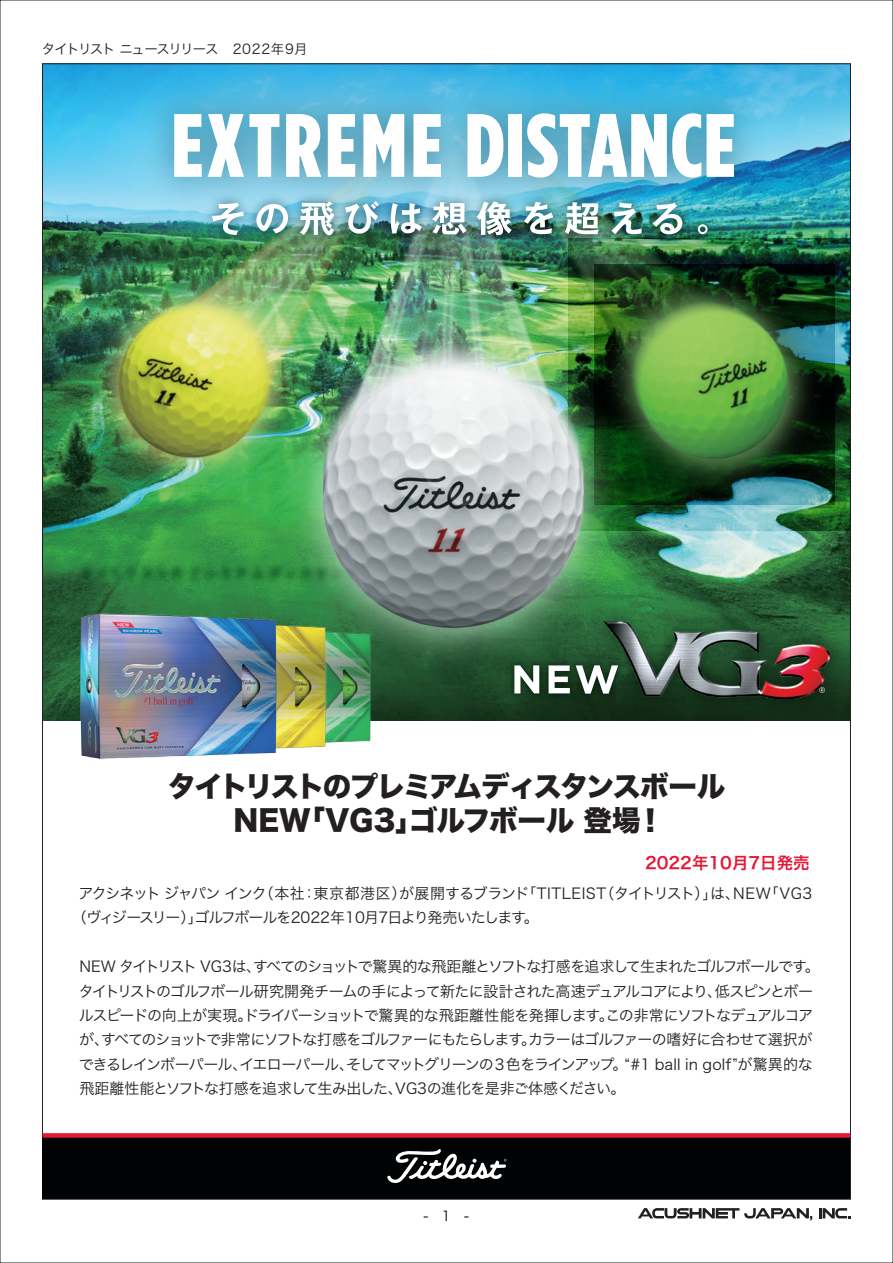
<style>
.page{position:relative;width:893px;height:1263px;background:#fff}
.page>*{position:absolute;margin:0;border:0;box-sizing:border-box;transform-origin:0 0}
.t1{font:28.5px/34.2px "Hiragino Sans W8";letter-spacing:-.055em;color:#231f20;text-align:center}
.t2{font:16.5px "Hiragino Sans W6";color:#e51836}
.t3{font:15px/24.5px "Hiragino Sans W3";letter-spacing:-.06em;color:#231f20}
.t4{font:13.5px "Hira Kaku Pro W3";letter-spacing:-.08em;color:#231f20}
.t5{font:13.5px "Hira Kaku Pro N W3";color:#030303}
</style>
<div class="page">
<img style="left:44px;top:130px;width:805px;height:590px">
<img style="left:44px;top:512px;width:212px;height:71px">
<svg style="left:44px;top:65px;width:805px;height:65px;background:#38b3e6"></svg>
<img style="left:85px;top:112px;width:347px;height:188px">
<img style="left:474px;top:112px;width:348px;height:188px">
<img style="left:569px;top:238px;width:280px;height:292px">
<img style="left:575px;top:245px;width:274px;height:278px">
<img style="left:53px;top:245px;width:279px;height:278px">
<img style="left:256px;top:300px;width:394px;height:394px">
<img style="left:131px;top:71px;width:646px;height:150px">
<svg style="left:174px;top:114px;width:28px;height:63px"></svg>
<svg style="left:208px;top:114px;width:71px;height:63px"></svg>
<svg style="left:286px;top:114px;width:35px;height:63px"></svg>
<svg style="left:328px;top:114px;width:27px;height:63px"></svg>
<svg style="left:363px;top:114px;width:41px;height:63px"></svg>
<svg style="left:413px;top:114px;width:28px;height:63px"></svg>
<svg style="left:467px;top:114px;width:36px;height:63px"></svg>
<div style="left:509px;top:114px;width:13px;height:63px;background:#fff"></div>
<svg style="left:527px;top:113px;width:174px;height:65px"></svg>
<svg style="left:707px;top:114px;width:27px;height:63px"></svg>
<img style="left:198px;top:187px;width:524px;height:63px">
<svg style="left:212px;top:203px;width:32px;height:32px"></svg>
<svg style="left:256px;top:204px;width:32px;height:30px"></svg>
<svg style="left:300px;top:201px;width:34px;height:34px"></svg>
<svg style="left:345px;top:201px;width:34px;height:33px"></svg>
<svg style="left:391px;top:203px;width:31px;height:31px"></svg>
<svg style="left:432px;top:202px;width:35px;height:32px"></svg>
<svg style="left:476px;top:201px;width:36px;height:34px"></svg>
<svg style="left:524px;top:202px;width:29px;height:32px"></svg>
<svg style="left:565px;top:202px;width:34px;height:32px"></svg>
<svg style="left:611px;top:202px;width:31px;height:32px"></svg>
<svg style="left:652px;top:203px;width:30px;height:31px"></svg>
<svg style="left:698px;top:224px;width:10px;height:10px"></svg>
<img style="left:579px;top:598px;width:270px;height:123px">
<img style="left:603px;top:622px;width:227px;height:76px">
<svg style="left:819px;top:687px;width:6px;height:6px"></svg>
<img style="left:506px;top:656px;width:121px;height:47px">
<svg style="left:514px;top:665px;width:25px;height:28px"></svg>
<svg style="left:549px;top:665px;width:21px;height:28px"></svg>
<svg style="left:576px;top:665px;width:42px;height:29px"></svg>
<svg style="left:819px;top:1208px;width:31px;height:10px"></svg>
<svg style="left:638px;top:1208px;width:174px;height:12px"></svg>
<div style="left:43px;top:1135px;width:807px;height:64px;background:#010203"></div>
<div style="left:43px;top:1133px;width:807px;height:5px;background:#e51836"></div>
<svg style="left:387px;top:1149px;width:120px;height:34px"></svg>
<img style="left:381px;top:604px;width:38px;height:117px">
<img style="left:337px;top:594px;width:44px;height:149px">
<img style="left:0;top:583px;width:337px;height:214px">
<p class="t4" style="left:42px;top:37px;width:267px">タイトリスト ニュースリリース　2022年9月</p>
<h1 class="t1" style="left:168px;top:770px;width:559px">タイトリストのプレミアムディスタンスボール<br>NEW「VG3」ゴルフボール 登場！</h1>
<p class="t2" style="left:645px;top:848px;width:166px">2022年10月7日発売</p>
<p class="t3" style="left:72px;top:880px;width:742px;text-indent:7px">アクシネット ジャパン インク（本社：東京都港区）が展開するブランド「TITLEIST（タイトリスト）」は、NEW「VG3（ヴィジースリー）」ゴルフボールを2022年10月7日より発売いたします。</p>
<p class="t3" style="left:79px;top:953px;width:743px">NEW タイトリスト VG3は、すべてのショットで驚異的な飛距離とソフトな打感を追求して生まれたゴルフボールです。タイトリストのゴルフボール研究開発チームの手によって新たに設計された高速デュアルコアにより、低スピンとボールスピードの向上が実現。ドライバーショットで驚異的な飛距離性能を発揮します。この非常にソフトなデュアルコアが、すべてのショットで非常にソフトな打感をゴルファーにもたらします。カラーはゴルファーの嗜好に合わせて選択ができるレインボーパール、イエローパール、そしてマットグリーンの３色をラインアップ。“#1 ball in golf”が驚異的な飛距離性能とソフトな打感を追求して生み出した、VG3の進化を是非ご体感ください。</p>
<p class="t5" style="left:424px;top:1204px;width:47px">-　1 -</p>
</div>
